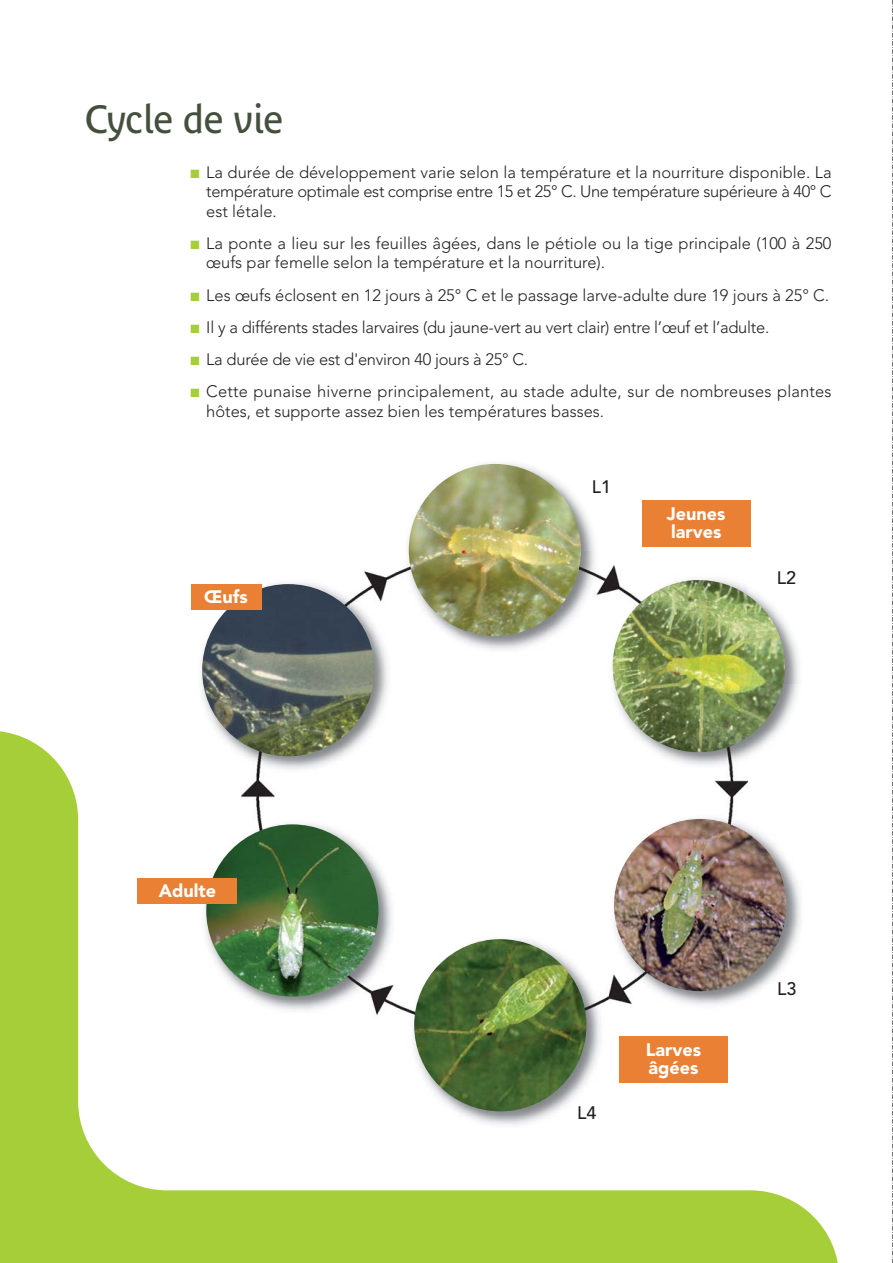
<style>
.page{position:relative;width:893px;height:1263px;background:#fff}
.page>*{position:absolute;margin:0;border:0;box-sizing:border-box;transform-origin:0 0}
.t1{font:39px "Bienvenue Beta";color:#44503d}
.t2{font:900 18px/18px "Avenir";color:#fff}
.t3{font:500 18px "Avenir";color:#231f20}
.t4{font:300 16.5px/19.5px "Avenir";color:#231f20}
.s1{color:#a6ce39}
</style>
<div class="page">
<svg style="left:0;top:731px;width:838px;height:532px;fill:#a6ce39"></svg>
<img style="left:159px;top:463px;width:667px;height:684px">
<img style="left:241px;top:731px;width:507px;height:297px">
<img style="left:241px;top:552px;width:507px;height:133px">
<img style="left:409px;top:464px;width:172px;height:172px;border-radius:50%">
<img style="left:613px;top:580px;width:172px;height:172px;border-radius:50%">
<img style="left:614px;top:819px;width:172px;height:172px;border-radius:50%">
<img style="left:414px;top:939px;width:172px;height:172px;border-radius:50%">
<img style="left:202px;top:584px;width:172px;height:172px;border-radius:50%">
<img style="left:206px;top:824px;width:172px;height:173px;border-radius:50%">
<div style="left:191px;top:584px;width:70px;height:26px;background:#e98034"></div>
<div style="left:138px;top:879px;width:99px;height:25px;background:#e98034"></div>
<div style="left:642px;top:500px;width:108px;height:47px;background:#e98034"></div>
<div style="left:619px;top:1036px;width:109px;height:47px;background:#e98034"></div>
<svg style="left:892px;top:0;width:1px;height:1263px"></svg>
<h1 class="t1" style="left:85px;top:103px;width:200px">Cycle de vie</h1>
<p class="t4" style="left:206px;top:163px;width:627px;text-align:justify;text-indent:-16px"><span class="s1">■</span> La durée de développement varie selon la température et la nourriture disponible. La température optimale est comprise entre 15 et 25° C. Une température supérieure à 40° C est létale.</p>
<p class="t4" style="left:206px;top:235px;width:627px;text-indent:-16px"><span class="s1">■</span> La ponte a lieu sur les feuilles âgées, dans le pétiole ou la tige principale (100 à 250 œufs par femelle selon la température et la nourriture).</p>
<p class="t4" style="left:191px;top:286px;width:640px"><span class="s1">■</span> Les œufs éclosent en 12 jours à 25° C et le passage larve-adulte dure 19 jours à 25° C.</p>
<p class="t4" style="left:191px;top:319px;width:580px"><span class="s1">■</span> Il y a différents stades larvaires (du jaune-vert au vert clair) entre l’œuf et l’adulte.</p>
<p class="t4" style="left:191px;top:351px;width:339px"><span class="s1">■</span> La durée de vie est d'environ 40 jours à 25° C.</p>
<p class="t4" style="left:206px;top:383px;width:627px;text-indent:-16px"><span class="s1">■</span> Cette punaise hiverne principalement, au stade adulte, sur de nombreuses plantes hôtes, et supporte assez bien les températures basses.</p>
<p class="t2" style="left:204px;top:589px;width:45px">Œufs</p>
<p class="t2" style="left:159px;top:883px;width:59px">Adulte</p>
<p class="t3" style="left:592px;top:480px;width:21px">L1</p>
<p class="t2" style="left:667px;top:506px;width:60px">Jeunes larves</p>
<p class="t3" style="left:777px;top:570px;width:21px">L2</p>
<p class="t3" style="left:577px;top:1105px;width:21px">L4</p>
<p class="t2" style="left:646px;top:1042px;width:57px">Larves âgées</p>
<p class="t3" style="left:777px;top:982px;width:21px">L3</p>
</div>
